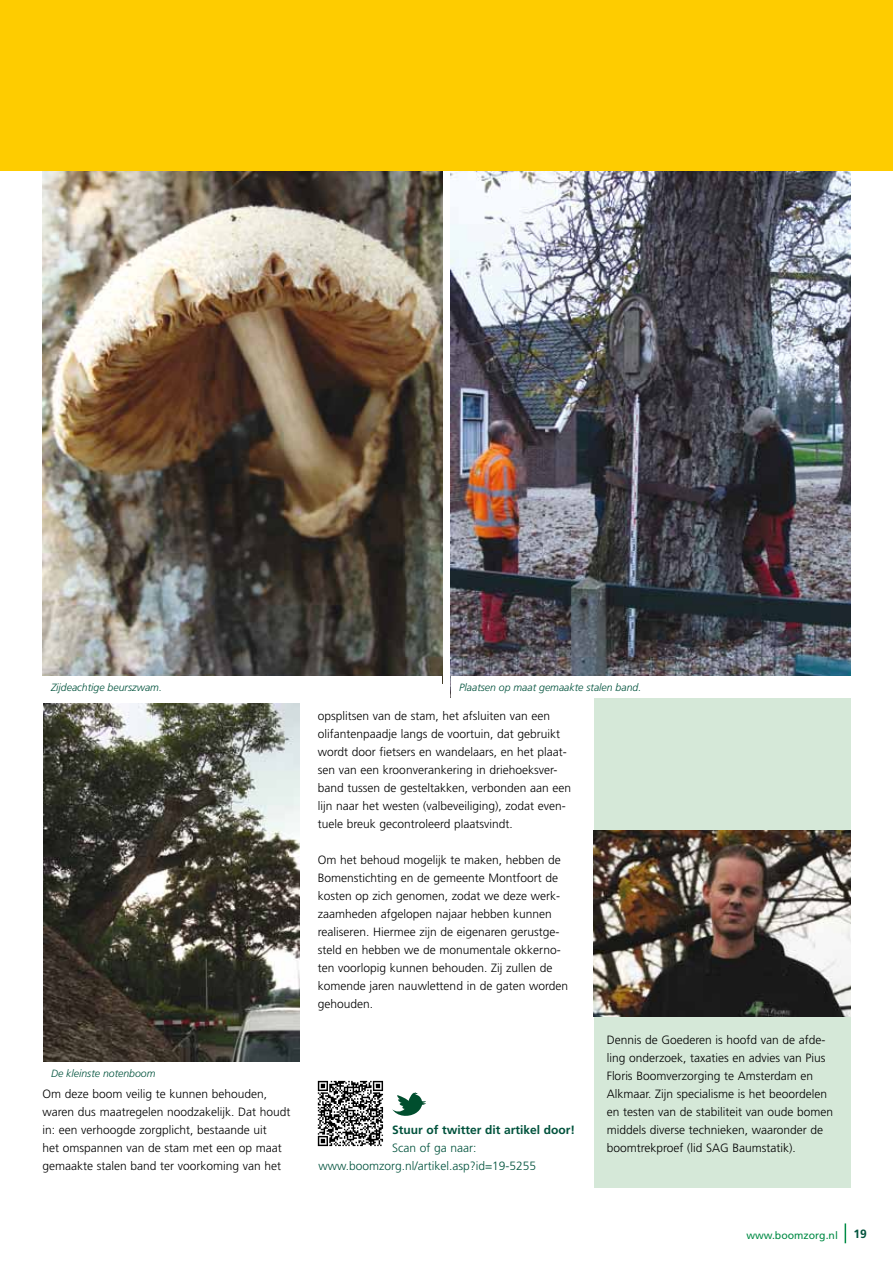
<style>
.page{position:relative;width:893px;height:1263px;background:#fff}
.page>*{position:absolute;margin:0;border:0;box-sizing:border-box;transform-origin:0 0}
.t1{font:300 12px/18px "Frutiger";color:#000}
.t2{font:300 12px/18px "Frutiger";color:#00523c}
.t3{font:700 12px "Frutiger";color:#00523c}
.t4{font:italic 300 10.5px "Frutiger";color:#00523c}
.t5{font:10.5px "Frutiger";color:#008b45}
</style>
<div class="page">
<svg style="left:845px;top:1223px;width:1px;height:20px"></svg>
<div style="left:594px;top:659px;width:256px;height:528px;background:#d5e8d8"></div>
<img style="left:593px;top:831px;width:257px;height:185px">
<img style="left:43px;top:171px;width:399px;height:505px">
<img style="left:451px;top:171px;width:399px;height:505px">
<div style="left:451px;top:676px;width:399px;height:21px;background:#fff"></div>
<div style="left:0;top:0;width:893px;height:171px;background:#fecc00"></div>
<img style="left:43px;top:703px;width:257px;height:359px">
<svg style="left:318px;top:1081px;width:65px;height:65px"></svg>
<svg style="left:392px;top:1092px;width:34px;height:24px"></svg>
<p class="t4" style="left:51px;top:681px;width:112px">Zijdeachtige beurszwam.</p>
<p class="t4" style="left:459px;top:681px;width:184px">Plaatsen op maat gemaakte stalen band.</p>
<p class="t4" style="left:51px;top:1067px;width:106px">De kleinste notenboom</p>
<p class="t1" style="left:43px;top:1085px;width:249px">Om deze boom veilig te kunnen behouden, waren dus maatregelen noodzakelijk. Dat houdt in: een verhoogde zorgplicht, bestaande uit<br>het omspannen van de stam met een op maat gemaakte stalen band ter voorkoming van het</p>
<p class="t1" style="left:318px;top:707px;width:255px">opsplitsen van de stam, het afsluiten van een olifantenpaadje langs de voortuin, dat gebruikt wordt door fietsers en wandelaars, en het plaat&shy;sen van een kroonverankering in driehoeksver&shy;band tussen de gesteltakken, verbonden aan een lijn naar het westen (valbeveiliging), zodat even&shy;tuele breuk gecontroleerd plaatsvindt.</p>
<p class="t1" style="left:318px;top:851px;width:252px">Om het behoud mogelijk te maken, hebben de Bomenstichting en de gemeente Montfoort de kosten op zich genomen, zodat we deze werk&shy;zaamheden afgelopen najaar hebben kunnen realiseren. Hiermee zijn de eigenaren gerustge&shy;steld en hebben we de monumentale okkerno&shy;ten voorlopig kunnen behouden. Zij zullen de komende jaren nauwlettend in de gaten worden gehouden.</p>
<p class="t3" style="left:392px;top:1123px;width:185px">Stuur of twitter dit artikel door!</p>
<p class="t2" style="left:318px;top:1139px;width:219px;text-indent:74px">Scan of ga naar: www.boomzorg.nl/artikel.asp?id=19-5255</p>
<p class="t1" style="left:607px;top:1031px;width:228px">Dennis de Goederen is hoofd van de afde&shy;ling onderzoek, taxaties en advies van Pius Floris Boomverzorging te Amsterdam en Alkmaar. Zijn specialisme is het beoordelen en testen van de stabiliteit van oude bomen middels diverse technieken, waaronder de boomtrekproef (lid SAG Baumstatik).</p>
<p class="t5" style="left:746px;top:1229px;width:93px">www.boomzorg.nl</p>
<p class="t3" style="left:853px;top:1227px;width:15px">19</p>
</div>
